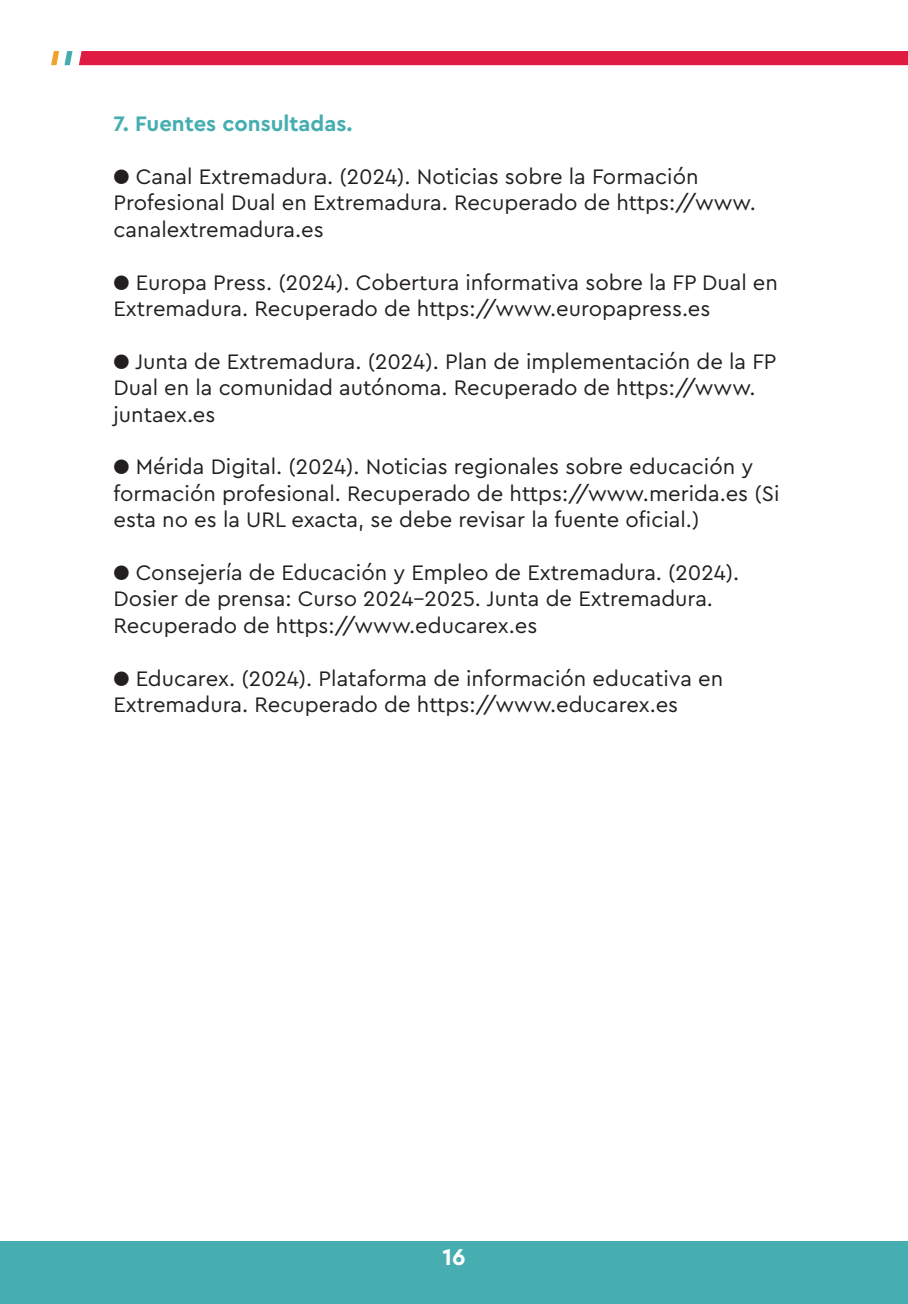
<style>
.page{position:relative;width:908px;height:1304px;background:#fff}
.page>*{position:absolute;margin:0;border:0;box-sizing:border-box;transform-origin:0 0}
.t1{font:700 24px "Cera Pro";color:#fff}
.t2{font:22px/26.4px "Cera Pro";color:#231f20}
.t3{font:700 22px "Cera Pro";color:#46aeb1}
</style>
<div class="page">
<div style="left:0;top:1242px;width:907px;height:62px;background:#46aeb1"></div>
<div style="left:79px;top:51px;width:828px;height:14px;background:#df1b41"></div>
<svg style="left:51px;top:51px;width:21px;height:14px"></svg>
<p class="t3" style="left:113px;top:109px;width:240px">7. Fuentes consultadas.</p>
<p class="t2" style="left:113px;top:162px;width:643px">● Canal Extremadura. (2024). Noticias sobre la Formación<br>Profesional Dual en Extremadura. Recuperado de https://www. canalextremadura.es</p>
<p class="t2" style="left:113px;top:268px;width:665px">● Europa Press. (2024). Cobertura informativa sobre la FP Dual en<br>Extremadura. Recuperado de https://www.europapress.es</p>
<p class="t2" style="left:113px;top:347px;width:664px">● Junta de Extremadura. (2024). Plan de implementación de la FP<br>Dual en la comunidad autónoma. Recuperado de https://www. juntaex.es</p>
<p class="t2" style="left:113px;top:453px;width:667px">● Mérida Digital. (2024). Noticias regionales sobre educación y formación profesional. Recuperado de https://www.merida.es (Si esta no es la URL exacta, se debe revisar la fuente oficial.)</p>
<p class="t2" style="left:113px;top:558px;width:627px">● Consejería de Educación y Empleo de Extremadura. (2024).<br>Dosier de prensa: Curso 2024-2025. Junta de Extremadura.<br>Recuperado de https://www.educarex.es</p>
<p class="t2" style="left:113px;top:664px;width:611px">● Educarex. (2024). Plataforma de información educativa en<br>Extremadura. Recuperado de https://www.educarex.es</p>
<p class="t1" style="left:442px;top:1241px;width:25px">16</p>
</div>
